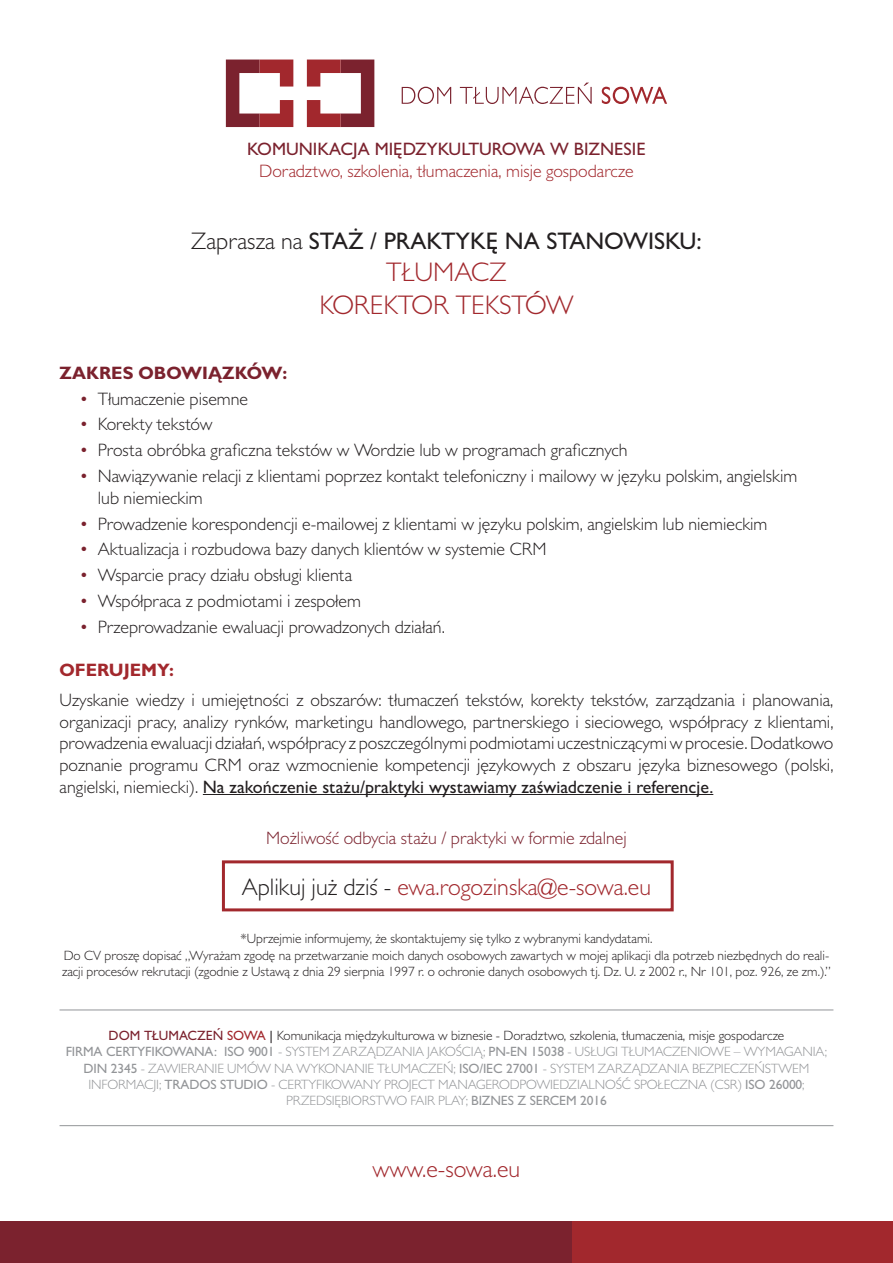
<style>
.page{position:relative;width:893px;height:1263px;background:#fff}
.page>*{position:absolute;margin:0;border:0;box-sizing:border-box;transform-origin:0 0}
.t1{font:300 27px "Gill Sans MT Pro";color:#a2282d}
.t2{font:300 24px "Gill Sans MT Pro";color:#a2282d}
.t3{font:500 24px "Gill Sans MT Pro";color:#231f20}
.t4{font:300 18px/21.6px "Gill Sans MT Pro";color:#231f20}
.t5{font:300 18px "Gill Sans MT Pro";color:#a2282d}
.t6{font:300 18px "Gill Sans MT Pro";color:#7b222e}
.t7{font:500 18px "Gill Sans MT Pro";color:#7b222e}
.t8{font:700 18px "Gill Sans MT Pro";color:#7b222e}
.t9{font:700 18px "Gill Sans MT Pro";color:#a2282d}
.t10{font:300 13.5px/16.2px "Gill Sans MT Pro";color:#231f20}
.t11{font:300 13.5px/16.2px "Gill Sans MT Pro";letter-spacing:-.01em;color:#939598;text-align:center}
.s1{font-weight:300}
.s2{font-weight:500;color:#7b222e}
.s3{font-weight:500}
.s4{color:#231f20}
.s5{font-weight:500;color:#a2282d}
</style>
<div class="page">
<svg style="left:402px;top:87px;width:49px;height:17px"></svg>
<svg style="left:460px;top:83px;width:132px;height:21px"></svg>
<svg style="left:602px;top:87px;width:65px;height:17px"></svg>
<svg style="left:226px;top:60px;width:67px;height:67px"></svg>
<svg style="left:307px;top:60px;width:67px;height:67px"></svg>
<hr style="left:203px;top:794px;width:510px;height:1px;background:#231f20">
<div style="left:0;top:1221px;width:572px;height:42px;background:#7b222e"></div>
<div style="left:572px;top:1221px;width:321px;height:42px;background:#a2282d"></div>
<div style="left:222px;top:860px;width:452px;height:51px;border:3px solid #a2282d"></div>
<hr style="left:60px;top:1010px;width:773px;height:1px;background:#939598">
<hr style="left:60px;top:1125px;width:773px;height:1px;background:#939598">
<p class="t7" style="left:247px;top:139px;width:400px">KOMUNIKACJA MIĘDZYKULTUROWA W BIZNESIE</p>
<p class="t5" style="left:259px;top:160px;width:376px">Doradztwo, szkolenia, tłumaczenia, misje gospodarcze</p>
<p class="t3" style="left:191px;top:227px;width:512px"><span class="s1">Zaprasza na</span> STAŻ / PRAKTYKĘ NA STANOWISKU:</p>
<p class="t1" style="left:386px;top:256px;width:122px">TŁUMACZ</p>
<p class="t1" style="left:319px;top:289px;width:256px">KOREKTOR TEKSTÓW</p>
<p class="t8" style="left:60px;top:361px;width:229px">ZAKRES OBOWIĄZKÓW:</p>
<p class="t4" style="left:81px;top:387px;width:169px"><span class="s2">•</span> Tłumaczenie pisemne</p>
<p class="t4" style="left:81px;top:413px;width:133px"><span class="s2">•</span> Korekty tekstów</p>
<p class="t4" style="left:81px;top:439px;width:548px"><span class="s2">•</span> Prosta obróbka graficzna tekstów w Wordzie lub w programach graficznych</p>
<p class="t4" style="left:98px;top:465px;width:701px;text-indent:-17px"><span class="s2">•</span> Nawiązywanie relacji z klientami poprzez kontakt telefoniczny i mailowy w języku polskim, angielskim lub niemieckim</p>
<p class="t4" style="left:81px;top:512px;width:688px"><span class="s2">•</span> Prowadzenie korespondencji e-mailowej z klientami w języku polskim, angielskim lub niemieckim</p>
<p class="t4" style="left:81px;top:538px;width:467px"><span class="s2">•</span> Aktualizacja i rozbudowa bazy danych klientów w systemie CRM</p>
<p class="t4" style="left:81px;top:564px;width:273px"><span class="s2">•</span> Wsparcie pracy działu obsługi klienta</p>
<p class="t4" style="left:81px;top:590px;width:282px"><span class="s2">•</span> Współpraca z podmiotami i zespołem</p>
<p class="t4" style="left:81px;top:616px;width:366px"><span class="s2">•</span> Przeprowadzanie ewaluacji prowadzonych działań.</p>
<p class="t9" style="left:60px;top:659px;width:116px">OFERUJEMY:</p>
<p class="t4" style="left:60px;top:689px;width:775px;text-align:justify">Uzyskanie wiedzy i umiejętności z obszarów: tłumaczeń tekstów, korekty tekstów, zarządzania i planowania, organizacji pracy, analizy rynków, marketingu handlowego, partnerskiego i sieciowego, współpracy z klientami, prowadzenia ewaluacji działań, współpracy z poszczególnymi podmiotami uczestniczącymi w procesie. Dodatkowo poznanie programu CRM oraz wzmocnienie kompetencji językowych z obszaru języka biznesowego (polski, angielski, niemiecki). <span class="s3">Na zakończenie stażu/praktyki wystawiamy zaświadczenie i referencje.</span></p>
<p class="t6" style="left:266px;top:827px;width:362px">Możliwość odbycia stażu / praktyki w formie zdalnej</p>
<p class="t2" style="left:242px;top:872px;width:411px"><span class="s4">Aplikuj już dziś -</span> ewa.rogozinska@e-sowa.eu</p>
<p class="t10" style="left:240px;top:930px;width:413px">*Uprzejmie informujemy, że skontaktujemy się tylko z wybranymi kandydatami.</p>
<p class="t10" style="left:62px;top:947px;width:770px">Do CV proszę dopisać „Wyrażam zgodę na przetwarzanie moich danych osobowych zawartych w mojej aplikacji dla potrzeb niezbędnych do reali&shy;zacji procesów rekrutacji (zgodnie z Ustawą z dnia 29 sierpnia 1997 r. o ochronie danych osobowych tj. Dz. U. z 2002 r., Nr 101, poz. 926, ze zm.).”</p>
<p class="t10" style="left:109px;top:1027px;width:677px"><span class="s2">DOM TŁUMACZEŃ</span> <span class="s5">SOWA</span> <span class="s3">|</span> Komunikacja międzykulturowa w biznesie - Doradztwo, szkolenia, tłumaczenia, misje gospodarcze</p>
<p class="t11" style="left:66px;top:1043px;width:763px"><span class="s3">FIRMA CERTYFIKOWANA: ISO 9001</span> - SYSTEM ZARZĄDZANIA JAKOŚCIĄ; <span class="s3">PN-EN 15038</span> - USŁUGI TŁUMACZENIOWE – WYMAGANIA; <span class="s3">DIN 2345</span> - ZAWIERANIE UMÓW NA WYKONANIE TŁUMACZEŃ; <span class="s3">ISO/IEC 27001</span> - SYSTEM ZARZĄDZANIA BEZPIECZEŃSTWEM INFORMACJI; <span class="s3">TRADOS STUDIO</span> - CERTYFIKOWANY PROJECT MANAGERODPOWIEDZIALNOŚĆ SPOŁECZNA (CSR) <span class="s3">ISO 26000</span>; PRZEDSIĘBIORSTWO FAIR PLAY; <span class="s3">BIZNES Z SERCEM 2016</span></p>
<p class="t2" style="left:373px;top:1154px;width:149px">www.e-sowa.eu</p>
</div>
